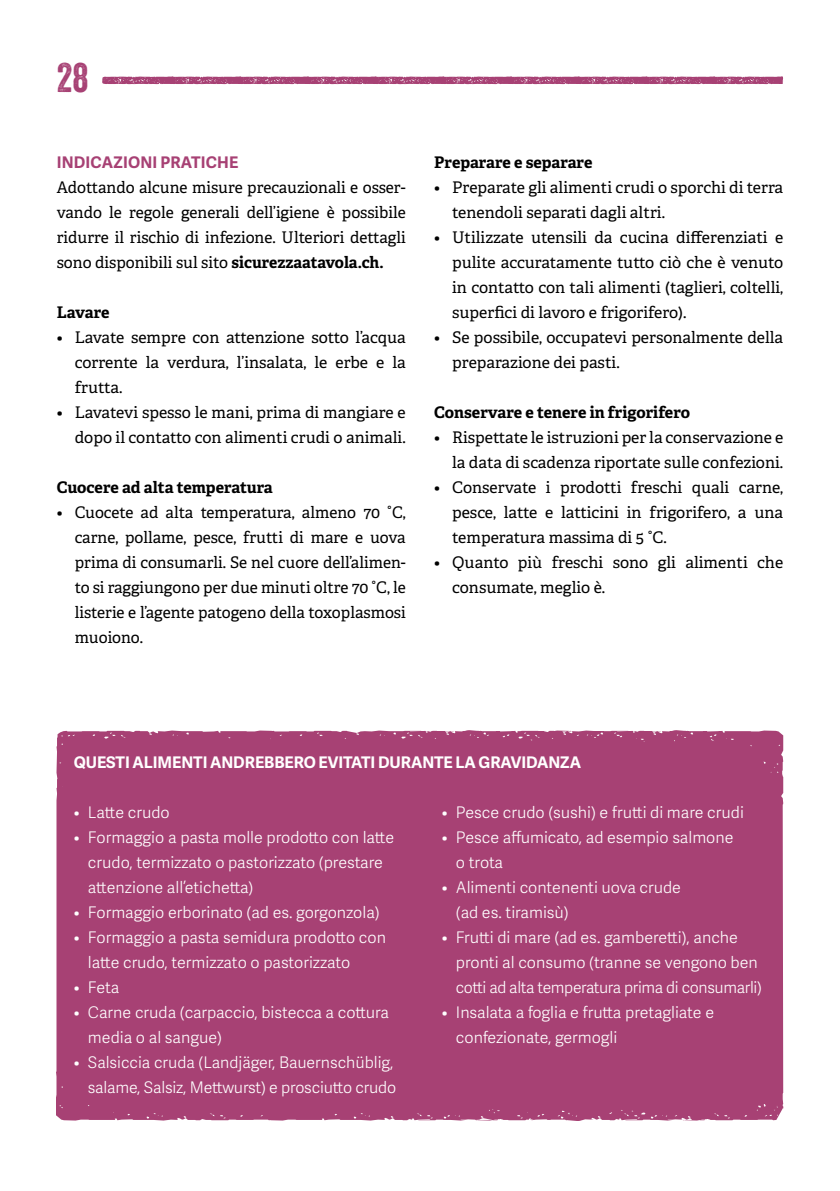
<style>
.page{position:relative;width:840px;height:1191px;background:#fff}
.page>*{position:absolute;margin:0;border:0;box-sizing:border-box;transform-origin:0 0}
.t1{font:40px "Veneer";color:#a74174}
.t2{font:16px/25px "Adelle Basic";color:#000;text-align:justify}
.t3{font:300 16px/25px "Adelle Sans";color:#fff}
.t4{font:700 16px "Adelle Basic";letter-spacing:-.005em;color:#000}
.t5{font:700 16px "Adelle Sans";letter-spacing:-.005em;color:#fff}
.t6{font:700 16px "Adelle Sans";letter-spacing:.01em;color:#a74174}
.s1{font-weight:700}
</style>
<div class="page">
<svg style="left:102px;top:77px;width:680px;height:7px;background:#ab4b7b"></svg>
<div style="left:56px;top:730px;width:726px;height:390px;background:#a74174"></div>
<h1 class="t1" style="left:57px;top:53px;width:33px">28</h1>
<p class="t6" style="left:57px;top:150px;width:183px">INDICAZIONI PRATICHE</p>
<p class="t2" style="left:57px;top:174px;width:350px">Adottando alcune misure precauzionali e osser&shy;vando le regole generali dell’igiene è possibile ridurre il rischio di infezione. Ulteriori dettagli sono disponibili sul sito <span class="s1">sicurezzaatavola.ch.</span></p>
<p class="t4" style="left:57px;top:302px;width:54px">Lavare</p>
<p class="t2" style="left:75px;top:324px;width:332px;text-indent:-18px">• Lavate sempre con attenzione sotto l’acqua corrente la verdura, l’insalata, le erbe e la frutta.</p>
<p class="t2" style="left:57px;top:399px;width:350px;text-align:right">• Lavatevi spesso le mani, prima di mangiare e dopo il contatto con alimenti crudi o animali.</p>
<p class="t4" style="left:57px;top:477px;width:217px">Cuocere ad alta temperatura</p>
<p class="t2" style="left:75px;top:499px;width:332px;text-indent:-18px">• Cuocete ad alta temperatura, almeno 70 °C, carne, pollame, pesce, frutti di mare e uova prima di consumarli. Se nel cuore dell’alimen&shy;to si raggiungono per due minuti oltre 70 °C, le listerie e l’agente patogeno della toxoplasmosi muoiono.</p>
<p class="t4" style="left:434px;top:152px;width:160px">Preparare e separare</p>
<p class="t2" style="left:452px;top:174px;width:332px;text-indent:-18px">• Preparate gli alimenti crudi o sporchi di terra tenendoli separati dagli altri.</p>
<p class="t2" style="left:452px;top:224px;width:332px;text-indent:-18px">• Utilizzate utensili da cucina differenziati e pulite accuratamente tutto ciò che è venuto in contatto con tali alimenti (taglieri, coltelli, superfici di lavoro e frigorifero).</p>
<p class="t2" style="left:452px;top:324px;width:332px;text-indent:-18px">• Se possibile, occupatevi personalmente della preparazione dei pasti.</p>
<p class="t4" style="left:434px;top:402px;width:257px">Conservare e tenere in frigorifero</p>
<p class="t2" style="left:434px;top:424px;width:350px;text-align:right">• Rispettate le istruzioni per la conservazione e la data di scadenza riportate sulle confezioni.</p>
<p class="t2" style="left:452px;top:474px;width:332px;text-indent:-18px">• Conservate i prodotti freschi quali carne, pesce, latte e latticini in frigorifero, a una temperatura massima di 5 °C.</p>
<p class="t2" style="left:452px;top:549px;width:332px;text-indent:-18px">• Quanto più freschi sono gli alimenti che consumate, meglio è.</p>
<p class="t5" style="left:74px;top:750px;width:508px">QUESTI ALIMENTI ANDREBBERO EVITATI DURANTE LA GRAVIDANZA</p>
<p class="t3" style="left:74px;top:799px;width:97px">• Latte crudo</p>
<p class="t3" style="left:88px;top:824px;width:307px;text-indent:-14px">• Formaggio a pasta molle prodotto con latte crudo, termizzato o pastorizzato (prestare attenzione all’etichetta)</p>
<p class="t3" style="left:74px;top:899px;width:307px">• Formaggio erborinato (ad es. gorgonzola)</p>
<p class="t3" style="left:88px;top:924px;width:299px;text-indent:-14px">• Formaggio a pasta semidura prodotto con latte crudo, termizzato o pastorizzato</p>
<p class="t3" style="left:74px;top:974px;width:47px">• Feta</p>
<p class="t3" style="left:88px;top:999px;width:302px;text-indent:-14px">• Carne cruda (carpaccio, bistecca a cottura media o al sangue)</p>
<p class="t3" style="left:74px;top:1049px;width:324px;text-align:right">• Salsiccia cruda (Landjäger, Bauernschüblig, salame, Salsiz, Mettwurst) e prosciutto crudo</p>
<p class="t3" style="left:441px;top:799px;width:303px">• Pesce crudo (sushi) e frutti di mare crudi</p>
<p class="t3" style="left:455px;top:824px;width:279px;text-indent:-14px">• Pesce affumicato, ad esempio salmone o trota</p>
<p class="t3" style="left:455px;top:874px;width:226px;text-indent:-14px">• Alimenti contenenti uova crude (ad es. tiramisù)</p>
<p class="t3" style="left:455px;top:924px;width:307px;text-indent:-14px">• Frutti di mare (ad es. gamberetti), anche pronti al consumo (tranne se vengono ben cotti ad alta temperatura prima di consumarli)</p>
<p class="t3" style="left:455px;top:999px;width:259px;text-indent:-14px">• Insalata a foglia e frutta pretagliate e confezionate, germogli</p>
</div>
